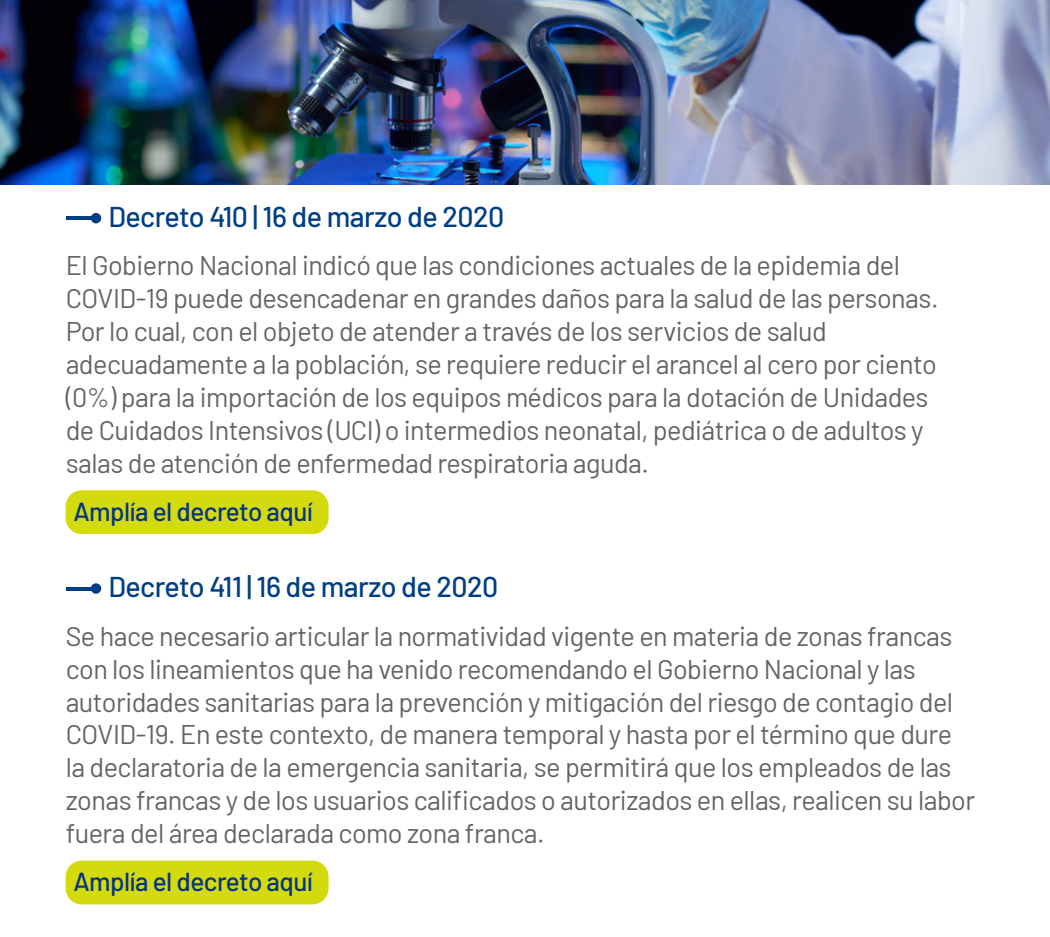
<style>
.page{position:relative;width:1050px;height:937px;background:#fff}
.page>*{position:absolute;margin:0;border:0;box-sizing:border-box;transform-origin:0 0}
.t1{font:500 28.65px "Barlow";letter-spacing:-.02em;color:#003e83}
.t2{font:27px/32.8px "Barlow";letter-spacing:-.02em;color:#666362}
.t3{font:500 25.95px "Barlow";letter-spacing:-.02em;color:#083383}
</style>
<div class="page">
<div style="left:91px;top:213px;width:10px;height:10px;background:#003e83;border-radius:50%"></div>
<hr style="left:66px;top:216px;width:28px;height:3px;background:#003e83">
<div style="left:66px;top:490px;width:263px;height:44px;background:#d3da0e;border-radius:16px"></div>
<div style="left:91px;top:583px;width:10px;height:10px;background:#003e83;border-radius:50%"></div>
<hr style="left:66px;top:586px;width:28px;height:3px;background:#003e83">
<div style="left:66px;top:860px;width:263px;height:43px;background:#d3da0e;border-radius:16px"></div>
<img style="left:0;top:0;width:1050px;height:184px">
<p class="t1" style="left:108px;top:195px;width:397px">Decreto 410 | 16 de marzo de 2020</p>
<p class="t2" style="left:66px;top:247px;width:874px">El Gobierno Nacional indicó que las condiciones actuales de la epidemia del COVID-19 puede desencadenar en grandes daños para la salud de las personas.<br>Por lo cual, con el objeto de atender a través de los servicios de salud adecuadamente a la población, se requiere reducir el arancel al cero por ciento (0%) para la importación de los equipos médicos para la dotación de Unidades de Cuidados Intensivos (UCI) o intermedios neonatal, pediátrica o de adultos y salas de atención de enfermedad respiratoria aguda.</p>
<p class="t3" style="left:73px;top:492px;width:241px">Amplía el decreto aquí</p>
<p class="t1" style="left:108px;top:565px;width:391px">Decreto 411 | 16 de marzo de 2020</p>
<p class="t2" style="left:66px;top:617px;width:911px">Se hace necesario articular la normatividad vigente en materia de zonas francas con los lineamientos que ha venido recomendando el Gobierno Nacional y las autoridades sanitarias para la prevención y mitigación del riesgo de contagio del COVID-19. En este contexto, de manera temporal y hasta por el término que dure la declaratoria de la emergencia sanitaria, se permitirá que los empleados de las zonas francas y de los usuarios calificados o autorizados en ellas, realicen su labor fuera del área declarada como zona franca.</p>
<p class="t3" style="left:73px;top:862px;width:241px">Amplía el decreto aquí</p>
</div>
